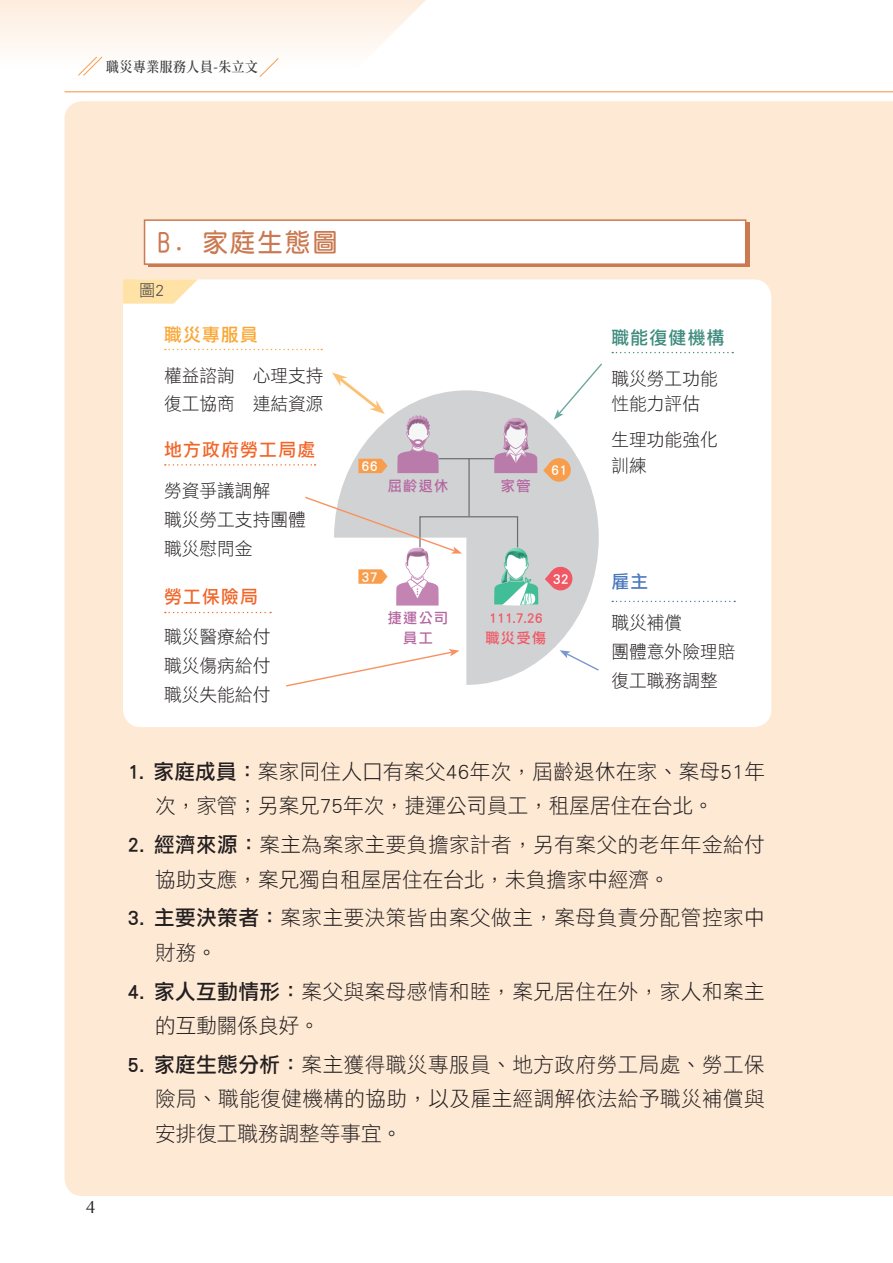
<style>
.page{position:relative;width:893px;height:1263px;background:#fff}
.page>*{position:absolute;margin:0;border:0;box-sizing:border-box;transform-origin:0 0}
.t1{font:700 25.5px "AR Yuan B5";letter-spacing:.1em;color:#ca7951}
.t2{font:21px/34.5px "DF Li Hei Std W3";letter-spacing:.02em;color:#231f20}
.t3{font:18px/29px "DF Li Hei Std W3";color:#231f20}
.t4{font:18px "DF Li Hei Std W5";letter-spacing:.075em;color:#f2662a}
.t5{font:18px "DF Li Hei Std W5";letter-spacing:.075em;color:#3d8b7d}
.t6{font:18px "DF Li Hei Std W5";letter-spacing:.075em;color:#faa633}
.t7{font:18px "DF Li Hei Std W5";color:#4a78bd}
.t8{font:18px "Optima";color:#231f20}
.t9{font:16.5px "DF Li Hei Std W3";color:#3e3e3f}
.t10{font:14.4px/20px "DF Li Hei Std W5";letter-spacing:.1em;color:#b466a0;text-align:center}
.t11{font:14.4px/20px "DF Li Hei Std W5";letter-spacing:.05em;color:#f05865}
.t12{font:14.4px "DF Li Hei Std W5";color:#fff}
.t13{font:600 14.1px "Source Han Serif TC";letter-spacing:.05em;color:#3e3e3f;scale:.9 1}
.s1{font-family:"DF Li Hei Std W5"}
</style>
<div class="page">
<div style="left:65px;top:101px;width:828px;height:1095px;background:#fee9d4"></div>
<hr style="left:65px;top:91px;width:828px;height:1px;background:#f89d4b">
<svg style="left:0;top:0;width:429px;height:93px"></svg>
<div style="left:123px;top:279px;width:648px;height:448px;background:#fff;border-radius:18px"></div>
<svg style="left:123px;top:279px;width:75px;height:25px"></svg>
<svg style="left:340px;top:390px;width:259px;height:295px;fill:#d1d2d4"></svg>
<svg style="left:358px;top:459px;width:30px;height:14px"></svg>
<div style="left:547px;top:458px;width:24px;height:24px;background:#f89d4b;border-radius:50%"></div>
<svg style="left:543px;top:463px;width:6px;height:14px"></svg>
<div style="left:549px;top:567px;width:23px;height:23px;background:#f05865;border-radius:50%"></div>
<svg style="left:545px;top:571px;width:7px;height:15px"></svg>
<hr style="left:439px;top:458px;width:55px;height:1px;background:#6c6d70">
<hr style="left:468px;top:458px;width:2px;height:58px;background:#6c6d70">
<div style="left:419px;top:516px;width:99px;height:32px;border:1px solid #6c6d70"></div>
<div style="left:403px;top:414px;width:27px;height:22px;background:#d1d2d4"></div>
<svg style="left:397px;top:415px;width:42px;height:58px;background:#c9acc3"></svg>
<svg style="left:494px;top:417px;width:43px;height:56px;background:#cbafc5"></svg>
<svg style="left:332px;top:372px;width:53px;height:42px"></svg>
<svg style="left:305px;top:495px;width:157px;height:111px"></svg>
<svg style="left:554px;top:363px;width:48px;height:57px"></svg>
<svg style="left:286px;top:649px;width:174px;height:38px"></svg>
<svg style="left:560px;top:650px;width:39px;height:22px"></svg>
<svg style="left:165px;top:612px;width:106px;height:1px"></svg>
<svg style="left:165px;top:464px;width:151px;height:2px"></svg>
<svg style="left:165px;top:349px;width:157px;height:1px"></svg>
<svg style="left:612px;top:352px;width:121px;height:1px"></svg>
<svg style="left:612px;top:601px;width:123px;height:1px"></svg>
<div style="left:502px;top:546px;width:27px;height:22px;background:#fff;opacity:.75"></div>
<svg style="left:494px;top:547px;width:44px;height:59px"></svg>
<div style="left:148px;top:223px;width:601px;height:44px;background:#ca7951"></div>
<div style="left:144px;top:219px;width:602px;height:46px;background:#fff;border:2px solid #ca7951"></div>
<p class="t13" style="left:106px;top:59px;width:170px">職災專業服務人員-朱立文</p>
<p class="t8" style="left:86px;top:1196px;width:12px">4</p>
<p class="t1" style="left:158px;top:229px;width:181px">B. 家庭生態圖</p>
<p class="t9" style="left:139px;top:281px;width:27px">圖2</p>
<p class="t6" style="left:164px;top:324px;width:95px">職災專服員</p>
<p class="t3" style="left:164px;top:360px;width:161px">權益諮詢　心理支持復工協商　連結資源</p>
<p class="t4" style="left:164px;top:440px;width:152px">地方政府勞工局處</p>
<p class="t3" style="left:164px;top:476px;width:143px">勞資爭議調解<br>職災勞工支持團體職災慰問金</p>
<p class="t4" style="left:164px;top:586px;width:95px">勞工保險局</p>
<p class="t3" style="left:164px;top:622px;width:108px;text-align:justify">職災醫療給付職災傷病給付職災失能給付</p>
<p class="t12" style="left:362px;top:458px;width:18px">66</p>
<p class="t10" style="left:388px;top:476px;width:62px">屈齡退休</p>
<p class="t10" style="left:501px;top:476px;width:31px">家管</p>
<p class="t12" style="left:551px;top:462px;width:18px">61</p>
<p class="t12" style="left:362px;top:569px;width:18px">37</p>
<p class="t10" style="left:388px;top:608px;width:62px">捷運公司員工</p>
<p class="t12" style="left:553px;top:571px;width:18px">32</p>
<p class="t11" style="left:485px;top:608px;width:62px">111.7.26職災受傷</p>
<p class="t5" style="left:611px;top:328px;width:114px">職能復健機構</p>
<p class="t3" style="left:611px;top:365px;width:108px;line-height:25px">職災勞工功能性能力評估</p>
<p class="t3" style="left:611px;top:427px;width:108px;line-height:25px">生理功能強化訓練</p>
<p class="t7" style="left:611px;top:572px;width:38px">雇主</p>
<p class="t3" style="left:611px;top:608px;width:125px">職災補償<br>團體意外險理賠復工職務調整</p>
<p class="t2" style="left:155px;top:754px;width:611px;text-indent:-28px"><span class="s1">1. 家庭成員：</span>案家同住人口有案父46年次，屆齡退休在家、案母51年次，家管；另案兄75年次，捷運公司員工，租屋居住在台北。</p>
<p class="t2" style="left:155px;top:827px;width:611px;text-indent:-28px"><span class="s1">2. 經濟來源：</span>案主為案家主要負擔家計者，另有案父的老年年金給付協助支應，案兄獨自租屋居住在台北，未負擔家中經濟。</p>
<p class="t2" style="left:155px;top:900px;width:611px;text-indent:-28px"><span class="s1">3. 主要決策者：</span>案家主要決策皆由案父做主，案母負責分配管控家中財務。</p>
<p class="t2" style="left:155px;top:973px;width:611px;text-indent:-28px"><span class="s1">4. 家人互動情形：</span>案父與案母感情和睦，案兄居住在外，家人和案主的互動關係良好。</p>
<p class="t2" style="left:155px;top:1047px;width:611px;text-align:justify;text-indent:-28px"><span class="s1">5. 家庭生態分析：</span>案主獲得職災專服員、地方政府勞工局處、勞工保險局、職能復健機構的協助，以及雇主經調解依法給予職災補償與安排復工職務調整等事宜。</p>
</div>
